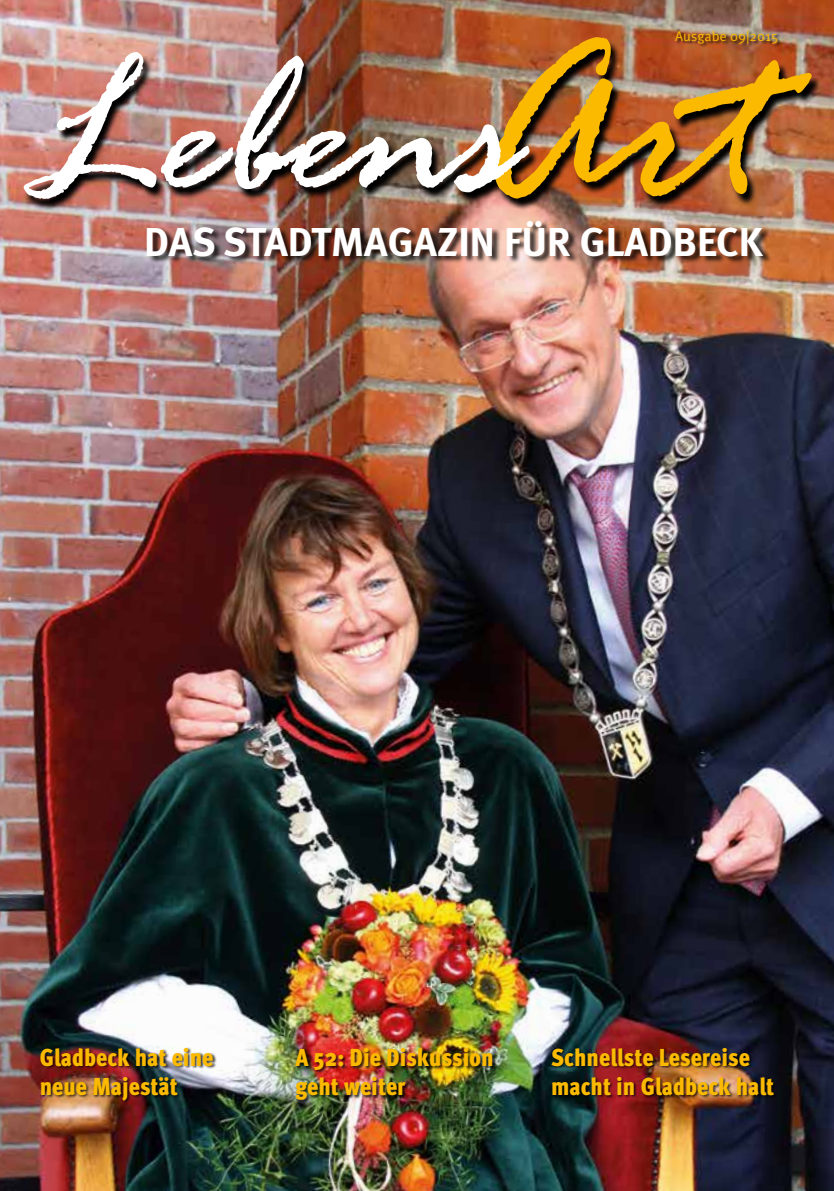
<style>
.page{position:relative;width:834px;height:1191px;background:#fff}
.page>*{position:absolute;margin:0;border:0;box-sizing:border-box;transform-origin:0 0}
.t1{font:700 40.25px "Meta";color:#fff}
.t2{font:900 24.5px/29.4px "Meta Cond";color:#fbba00}
.t3{font:14px "Meta Normal";color:#fbba00}
</style>
<div class="page">
<img style="left:0;top:0;width:833px;height:1191px">
<div style="left:674px;top:30px;width:106px;height:17px;background:#000;opacity:.75"></div>
<div style="left:149px;top:220px;width:623px;height:44px;background:#000;opacity:.75"></div>
<img style="left:23px;top:39px;width:798px;height:172px">
<img style="left:24px;top:37px;width:787px;height:162px">
<div style="left:40px;top:1047px;width:177px;height:57px;background:#000;opacity:.75"></div>
<div style="left:551px;top:1047px;width:226px;height:52px;background:#000;opacity:.75"></div>
<div style="left:294px;top:1047px;width:202px;height:57px;background:#000;opacity:.75"></div>
<p class="t3" style="left:675px;top:28px;width:104px">Ausgabe 09|2015</p>
<h1 class="t1" style="left:144px;top:217px;width:619px">DAS STADTMAGAZIN FÜR GLADBECK</h1>
<p class="t2" style="left:40px;top:1042px;width:175px">Gladbeck hat eine neue Majestät</p>
<p class="t2" style="left:551px;top:1042px;width:225px">Schnellste Lesereise macht in Gladbeck halt</p>
<p class="t2" style="left:295px;top:1042px;width:200px">A 52: Die Diskussion geht weiter</p>
</div>
